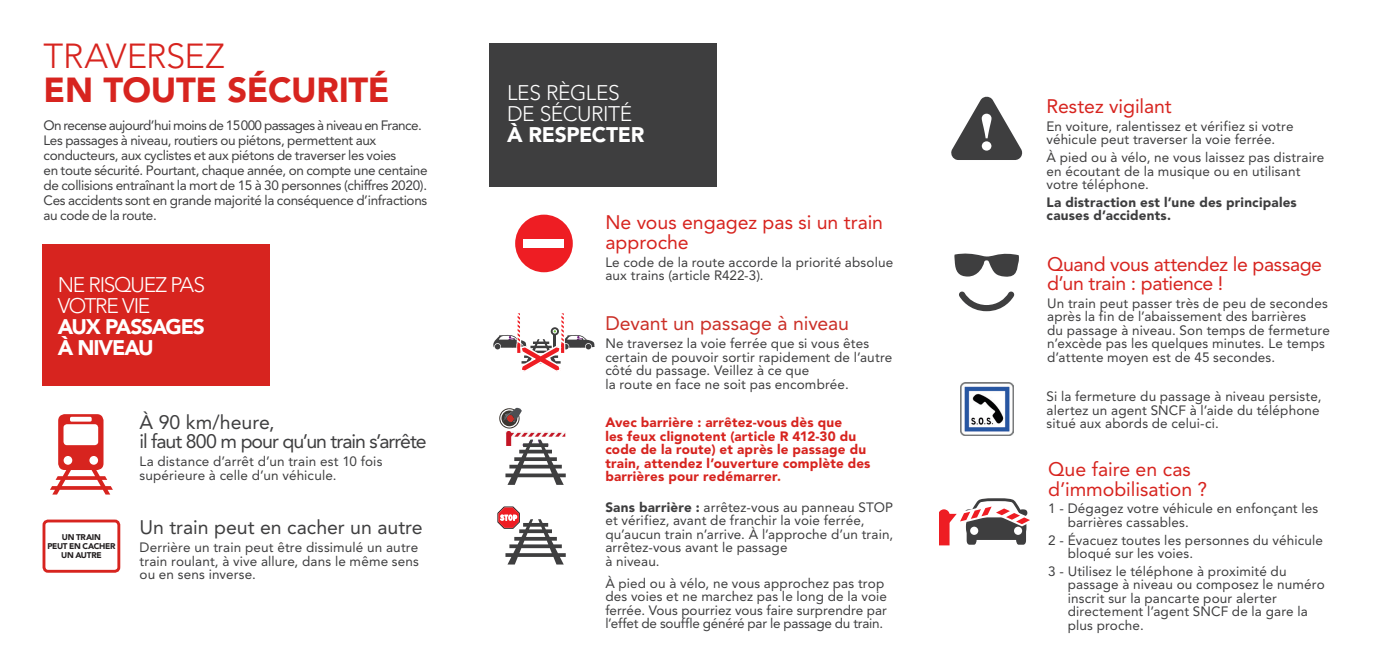
<style>
.page{position:relative;width:1374px;height:672px;background:#fff}
.page>*{position:absolute;margin:0;border:0;box-sizing:border-box;transform-origin:0 0}
.t1{font:900 34.5px "Avenir LT Std";letter-spacing:-.01em;color:#d7241f}
.t2{font:300 34.5px "Avenir LT Std";letter-spacing:-.015em;color:#d7241f}
.t3{font:300 21px/21px "Avenir LT Std";letter-spacing:-.06em;color:#fff}
.t4{font:300 21px/21px "Avenir LT Std";letter-spacing:-.035em;color:#fff}
.t5{font:900 21px/21px "Avenir LT Std";letter-spacing:-.05em;color:#fff}
.t6{font:900 21px "Avenir LT Std";letter-spacing:-.015em;color:#fff}
.t7{font:19.5px/19.5px "Avenir LT Std";letter-spacing:-.005em;color:#d7241f}
.t8{font:19.5px/19.5px "Avenir LT Std";letter-spacing:-.05em;color:#3e3e3f}
.t9{font:19.5px "Avenir LT Std";letter-spacing:-.005em;color:#3e3e3f}
.t10{font:19.5px "Avenir LT Std";color:#cb2f27}
.t11{font:13.5px/13.5px "Avenir LT Std";letter-spacing:.01em;color:#3e3e3f}
.t12{font:13.5px/15px "Avenir LT Std";letter-spacing:-.02em;color:#3e3e3f}
.t13{font:900 13.5px/13.5px "Avenir LT Std";letter-spacing:.015em;color:#d7241f}
.t14{font:900 13.5px/13.5px "Avenir LT Std";letter-spacing:.015em;color:#3e3e3f}
.t15{font:900 8.25px/9px "Avenir LT Std";letter-spacing:-.03em;color:#231f20;text-align:center}
.s1{color:#dc442a}
.s2{font-weight:900}
</style>
<div class="page">
<div style="left:489px;top:43px;width:228px;height:144px;background:#3e3e3f"></div>
<svg style="left:951px;top:96px;width:71px;height:64px"></svg>
<svg style="left:50px;top:414px;width:63px;height:80px"></svg>
<div style="left:43px;top:519px;width:77px;height:54px;border:3px solid #d7241f;border-radius:4px"></div>
<div style="left:43px;top:245px;width:227px;height:141px;background:#d7241f"></div>
<svg style="left:959px;top:291px;width:55px;height:20px"></svg>
<svg style="left:954px;top:253px;width:65px;height:24px"></svg>
<img style="left:960px;top:383px;width:53px;height:52px">
<svg style="left:497px;top:507px;width:69px;height:57px"></svg>
<svg style="left:493px;top:313px;width:102px;height:59px"></svg>
<img style="left:506px;top:431px;width:60px;height:8px">
<svg style="left:499px;top:407px;width:23px;height:22px"></svg>
<svg style="left:505px;top:439px;width:61px;height:46px"></svg>
<svg style="left:939px;top:498px;width:91px;height:47px"></svg>
<div style="left:515px;top:215px;width:58px;height:57px;background:#ee1d23;border-radius:50%"></div>
<div style="left:524px;top:239px;width:40px;height:9px;background:#fff"></div>
<h1 class="t2" style="left:44px;top:36px;width:183px">TRAVERSEZ</h1>
<h1 class="t1" style="left:44px;top:69px;width:348px">EN TOUTE SÉCURITÉ</h1>
<p class="t12" style="left:44px;top:117px;width:386px">On recense aujourd’hui moins de 15000 passages à niveau en France.<br>Les passages à niveau, routiers ou piétons, permettent aux conducteurs, aux cyclistes et aux piétons de traverser les voies<br>en toute sécurité. Pourtant, chaque année, on compte une centaine de collisions entraînant la mort de 15 à 30 personnes (chiffres 2020).<br>Ces accidents sont en grande majorité la conséquence d’infractions au code de la route.</p>
<h2 class="t3" style="left:58px;top:274px;width:149px">NE RISQUEZ PAS<br>VOTRE VIE</h2>
<h2 class="t5" style="left:58px;top:316px;width:149px">AUX PASSAGES<br>À NIVEAU</h2>
<p class="t15" style="left:47px;top:533px;width:70px">UN TRAIN<br>PEUT EN CACHER<br>UN AUTRE</p>
<h3 class="t8" style="left:139px;top:412px;width:288px">À 90 km/heure,<br>il faut 800 m pour qu’un train s’arrête</h3>
<p class="t11" style="left:139px;top:455px;width:244px">La distance d’arrêt d’un train est 10 fois supérieure à celle d’un véhicule.</p>
<h3 class="t9" style="left:139px;top:516px;width:285px">Un train peut en cacher un autre</h3>
<p class="t11" style="left:139px;top:541px;width:281px;text-align:justify">Derrière un train peut être dissimulé un autre train roulant, à vive allure, dans le même sens ou en sens inverse.</p>
<h2 class="t4" style="left:507px;top:82px;width:127px">LES RÈGLES<br>DE SÉCURITÉ</h2>
<h2 class="t6" style="left:507px;top:122px;width:139px">À RESPECTER</h2>
<h3 class="t7" style="left:605px;top:213px;width:279px">Ne vous engagez pas si un train approche</h3>
<p class="t11" style="left:605px;top:255px;width:289px">Le code de la route accorde la priorité absolue aux trains (article R422-3).</p>
<h3 class="t10" style="left:605px;top:312px;width:245px">Devant un passage à niveau</h3>
<p class="t11" style="left:605px;top:337px;width:288px">Ne traversez la voie ferrée que si vous êtes certain de pouvoir sortir rapidement de l’autre côté du passage. Veillez à ce que<br>la route en face ne soit pas encombrée.</p>
<p class="t13" style="left:605px;top:416px;width:267px">Avec barrière : arrêtez-vous dès que<br>les feux clignotent (article R 412-30 du code de la route) et après le passage du train, attendez l’ouverture complète des barrières pour redémarrer<span class="s1">.</span></p>
<p class="t11" style="left:605px;top:500px;width:289px"><span class="s2">Sans barrière :</span> arrêtez-vous au panneau STOP et vérifiez, avant de franchir la voie ferrée, qu’aucun train n’arrive. À l’approche d’un train, arrêtez-vous avant le passage<br>à niveau.</p>
<p class="t11" style="left:605px;top:576px;width:283px">À pied ou à vélo, ne vous approchez pas trop des voies et ne marchez pas le long de la voie ferrée. Vous pourriez vous faire surprendre par l’effet de souffle généré par le passage du train.</p>
<h3 class="t7" style="left:1046px;top:97px;width:127px">Restez vigilant</h3>
<p class="t11" style="left:1046px;top:119px;width:248px">En voiture, ralentissez et vérifiez si votre véhicule peut traverser la voie ferrée.</p>
<p class="t11" style="left:1046px;top:151px;width:279px">À pied ou à vélo, ne vous laissez pas distraire en écoutant de la musique ou en utilisant votre téléphone.</p>
<p class="t14" style="left:1046px;top:195px;width:252px">La distraction est l’une des principales causes d’accidents.</p>
<h3 class="t7" style="left:1047px;top:254px;width:276px">Quand vous attendez le passage d’un train : patience !</h3>
<p class="t11" style="left:1047px;top:296px;width:284px">Un train peut passer très de peu de secondes après la fin de l’abaissement des barrières<br>du passage à niveau. Son temps de fermeture n’excède pas les quelques minutes. Le temps d’attente moyen est de 45 secondes.</p>
<p class="t11" style="left:1046px;top:390px;width:276px">Si la fermeture du passage à niveau persiste, alertez un agent SNCF à l’aide du téléphone situé aux abords de celui-ci.</p>
<h3 class="t7" style="left:1048px;top:460px;width:160px">Que faire en cas d’immobilisation ?</h3>
<p class="t11" style="left:1067px;top:502px;width:252px;text-indent:-20px">1 - Dégagez votre véhicule en enfonçant les barrières cassables.</p>
<p class="t11" style="left:1067px;top:533px;width:257px;text-indent:-20px">2 - Évacuez toutes les personnes du véhicule bloqué sur les voies.</p>
<p class="t11" style="left:1067px;top:564px;width:258px;text-indent:-20px">3 - Utilisez le téléphone à proximité du passage à niveau ou composez le numéro inscrit sur la pancarte pour alerter directement l’agent SNCF de la gare la plus proche.</p>
</div>
